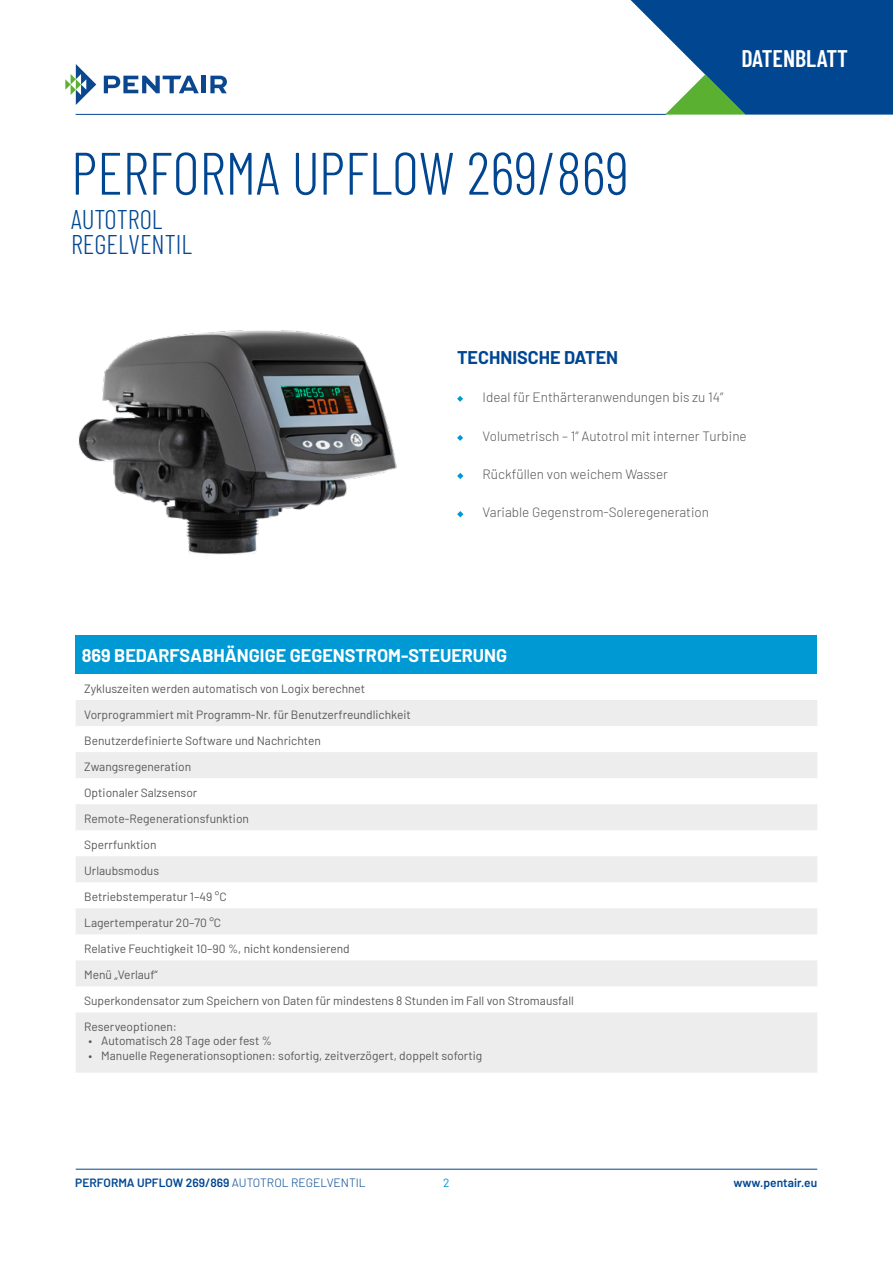
<style>
.page{position:relative;width:893px;height:1263px;background:#fff}
.page>*{position:absolute;margin:0;border:0;box-sizing:border-box;transform-origin:0 0}
.t1{font:300 59.7px "Barlow Condensed";color:#004691}
.t2{font:300 27px/25.5px "Barlow Condensed";color:#004691}
.t3{font:600 24px "Barlow Condensed";color:#fff}
.t4{font:700 18px "Barlow";color:#fff}
.t5{font:700 18px "Barlow";color:#004691}
.t6{font:300 13.5px "Barlow";color:#575756}
.t7{font:12px/26.1px "Barlow";color:#575756}
.t8{font:600 12px "Barlow";color:#004691}
.t9{font:12px "Barlow";color:#0099d4}
.s1{font-weight:300}
</style>
<div class="page">
<hr style="left:76px;top:1169px;width:741px;height:1px;background:#004691">
<svg style="left:65px;top:64px;width:31px;height:41px"></svg>
<svg style="left:104px;top:76px;width:95px;height:17px"></svg>
<hr style="left:202px;top:76px;width:4px;height:17px;background:#0a478e">
<svg style="left:210px;top:76px;width:17px;height:17px"></svg>
<hr style="left:76px;top:114px;width:590px;height:1px;background:#004691">
<svg style="left:616px;top:0;width:277px;height:115px"></svg>
<img style="left:78px;top:330px;width:319px;height:226px">
<div style="left:76px;top:636px;width:741px;height:38px;background:#0099d4"></div>
<svg style="left:76px;top:700px;width:741px;height:130px;fill:#ededed"></svg>
<svg style="left:76px;top:856px;width:741px;height:216px;fill:#ededed"></svg>
<svg style="left:457px;top:396px;width:6px;height:6px"></svg>
<svg style="left:457px;top:435px;width:6px;height:6px"></svg>
<svg style="left:457px;top:473px;width:6px;height:6px"></svg>
<svg style="left:457px;top:511px;width:6px;height:6px"></svg>
<h1 class="t1" style="left:71px;top:131px;width:559px">PERFORMA UPFLOW 269/869</h1>
<h2 class="t2" style="left:71px;top:204px;width:122px">AUTOTROL<br>REGELVENTIL</h2>
<h3 class="t3" style="left:741px;top:41px;width:108px">DATENBLATT</h3>
<h3 class="t5" style="left:457px;top:345px;width:163px">TECHNISCHE DATEN</h3>
<p class="t6" style="left:483px;top:387px;width:242px">Ideal für Enthärteranwendungen bis zu 14”</p>
<p class="t6" style="left:483px;top:426px;width:266px">Volumetrisch – 1” Autotrol mit interner Turbine</p>
<p class="t6" style="left:483px;top:465px;width:187px">Rückfüllen von weichem Wasser</p>
<p class="t6" style="left:483px;top:503px;width:228px">Variable Gegenstrom-Soleregeneration</p>
<h3 class="t4" style="left:82px;top:642px;width:427px">869 BEDARFSABHÄNGIGE GEGENSTROM-STEUERUNG</h3>
<p class="t7" style="left:84px;top:674px;width:491px">Zykluszeiten werden automatisch von Logix berechnet<br>Vorprogrammiert mit Programm-Nr. für Benutzerfreundlichkeit<br>Benutzerdefinierte Software und Nachrichten<br>Zwangsregeneration<br>Optionaler Salzsensor<br>Remote-Regenerationsfunktion<br>Sperrfunktion<br>Urlaubsmodus<br>Betriebstemperatur 1–49 °C<br>Lagertemperatur 20–70 °C<br>Relative Feuchtigkeit 10–90 %, nicht kondensierend<br>Menü „Verlauf“<br>Superkondensator zum Speichern von Daten für mindestens 8 Stunden im Fall von Stromausfall Reserveoptionen:</p>
<p class="t7" style="left:88px;top:1027px;width:185px">• Automatisch 28 Tage oder fest %</p>
<p class="t7" style="left:88px;top:1041px;width:395px">• Manuelle Regenerationsoptionen: sofortig, zeitverzögert, doppelt sofortig</p>
<p class="t8" style="left:75px;top:1174px;width:292px">PERFORMA UPFLOW 269/869 <span class="s1">AUTOTROL REGELVENTIL</span></p>
<p class="t9" style="left:443px;top:1174px;width:8px">2</p>
<p class="t8" style="left:733px;top:1174px;width:85px">www.pentair.eu</p>
</div>
